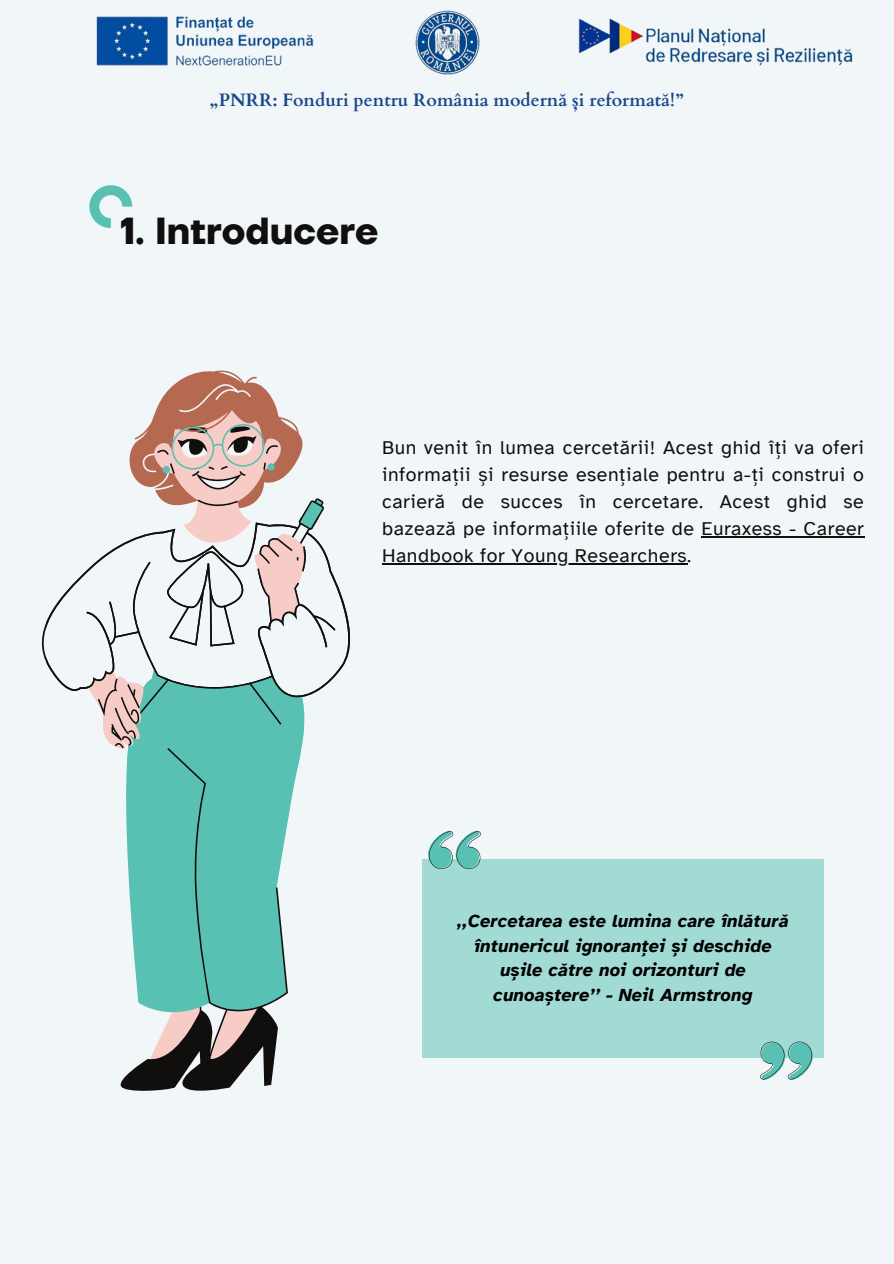
<style>
.page{position:relative;width:894px;height:1264px;background:#fff}
.page>*{position:absolute;margin:0;border:0;box-sizing:border-box;transform-origin:0 0}
.t1{font:700 37.5px "TT Firs Neue";color:#100f0d}
.t2{font:19.5px/27px "Atkinson Hyperlegible";letter-spacing:.03em;color:#100f0d;text-align:justify}
.t3{font:italic 700 18px/24.8px "Atkinson Hyperlegible";letter-spacing:.01em;color:#000;text-align:center}
.t4{font:700 18px "Cardo";color:#1a4789}
</style>
<div class="page">
<div style="left:0;top:0;width:893px;height:1263px;background:#f1f6f9"></div>
<svg style="left:89px;top:185px;width:43px;height:43px"></svg>
<svg style="left:120px;top:1025px;width:158px;height:66px"></svg>
<svg style="left:126px;top:764px;width:173px;height:261px"></svg>
<svg style="left:137px;top:764px;width:151px;height:259px;fill:#59c1b4"></svg>
<svg style="left:41px;top:550px;width:308px;height:147px"></svg>
<svg style="left:98px;top:370px;width:226px;height:394px"></svg>
<div style="left:422px;top:858px;width:401px;height:199px;background:#a1dbd4"></div>
<svg style="left:428px;top:830px;width:52px;height:39px"></svg>
<hr style="left:701px;top:536px;width:163px;height:1px;background:#100f0d">
<hr style="left:382px;top:563px;width:305px;height:1px;background:#100f0d">
<svg style="left:760px;top:1041px;width:52px;height:38px"></svg>
<img style="left:96px;top:16px;width:218px;height:50px">
<img style="left:415px;top:10px;width:64px;height:64px">
<img style="left:578px;top:18px;width:275px;height:48px">
<p class="t4" style="left:210px;top:88px;width:474px">„PNRR: Fonduri pentru România modernă și reformată!”</p>
<p class="t1" style="left:120px;top:208px;width:260px">1. Introducere</p>
<p class="t2" style="left:382px;top:434px;width:483px">Bun venit în lumea cercetării! Acest ghid îți va oferi informații și resurse esențiale pentru a-ți construi o carieră de succes în cercetare. Acest ghid se bazează pe informațiile oferite de Euraxess - Career</p>
<p class="t2" style="left:382px;top:542px;width:311px">Handbook for Young Researchers.</p>
<h2 class="t3" style="left:457px;top:908px;width:332px">,,Cercetarea este lumina care înlătură întunericul ignoranței și deschide ușile către noi orizonturi de cunoaștere’’ - Neil Armstrong</h2>
</div>
